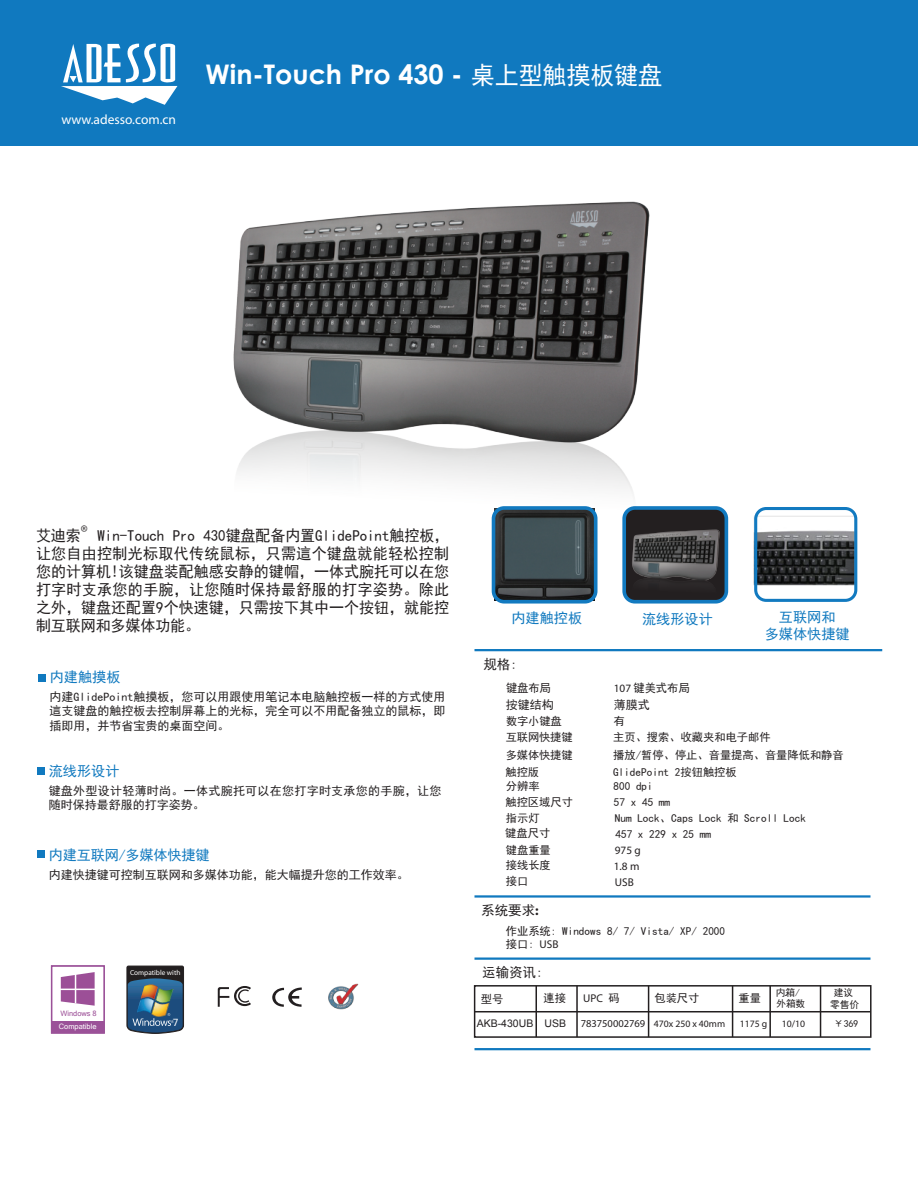
<style>
.page{position:relative;width:918px;height:1188px;background:#fff}
.page>*{position:absolute;margin:0;border:0;box-sizing:border-box;transform-origin:0 0}
.t1{font:700 27px "Century Gothic";color:#fff}
.t2{font:15.6px/18px "Sim Hei";color:#231f20;text-align:justify;scale:.96 1}
.t3{font:14.25px/17px "Sim Hei";color:#1079bf;text-align:center}
.t4{font:14.1px "Myriad";color:#231f20;scale:.96 1}
.t5{font:13.5px "Myriad";color:#fff}
.t6{font:13.5px "Sim Hei";color:#231f20}
.t7{font:12px/14.4px "Sim Hei";color:#231f20;text-align:justify}
.t8{font:12px/14.4px "Sim Hei";letter-spacing:.025em;color:#231f20}
.t9{font:11.7px "Sim Hei";color:#231f20;scale:.96 1}
.t10{font:11.25px/15.5px "Sim Hei";color:#231f20}
.t11{font:11.25px "Myriad";color:#231f20}
.t12{font:10.5px "Myriad";color:#231f20}
.t13{font:10.5px "Arial";color:#231f20}
.t14{font:10.05px "Microsoft Sans Serif";color:#fff}
.t15{font:9.75px/11.7px "Sim Hei";color:#231f20;text-align:center}
.t16{font:9.75px "Myriad";color:#231f20}
.t17{font:7.5px "Microsoft Sans Serif";color:#fff}
.t18{font:7.5px "Microsoft Sans Serif";color:#9c4f97}
.t19{font:7.35px "Myriad";color:#fff}
.s1{font-family:"Sim Hei";font-weight:400;font-size:25.05px}
.s2{font-size:11.25px}
.s3{font-family:"Sim Hei";font-size:11.7px}
.s4{font-family:"Sim Hei"}
.s5{font-family:"Myriad";font-weight:700}
.s6{font-family:"Myriad"}
.s7{font-size:9.75px}
</style>
<div class="page">
<img style="left:758px;top:516px;width:95px;height:69px">
<img style="left:497px;top:587px;width:96px;height:12px">
<div style="left:0;top:0;width:918px;height:146px;background:#1079bf"></div>
<svg style="left:61px;top:43px;width:116px;height:62px"></svg>
<hr style="left:474px;top:1048px;width:396px;height:2px;background:#1079bf">
<hr style="left:474px;top:895px;width:396px;height:3px;background:#1079bf">
<hr style="left:474px;top:958px;width:396px;height:2px;background:#1079bf">
<hr style="left:474px;top:649px;width:408px;height:2px;background:#1079bf">
<img style="left:328px;top:983px;width:31px;height:27px">
<svg style="left:272px;top:987px;width:30px;height:20px"></svg>
<svg style="left:218px;top:986px;width:33px;height:21px"></svg>
<div style="left:38px;top:850px;width:7px;height:8px;background:#1079bf"></div>
<div style="left:38px;top:768px;width:7px;height:7px;background:#1079bf"></div>
<div style="left:38px;top:674px;width:7px;height:7px;background:#1079bf"></div>
<img style="left:127px;top:966px;width:57px;height:68px">
<div style="left:624px;top:508px;width:102px;height:94px;background:#231f20;border-radius:11px"></div>
<div style="left:622px;top:506px;width:106px;height:98px;border:4px solid #127ac0;border-radius:11px"></div>
<div style="left:492px;top:506px;width:106px;height:98px;border:4px solid #127ac0;border-radius:11px"></div>
<div style="left:754px;top:507px;width:103px;height:95px;border:3px solid #127ac0;border-radius:10px"></div>
<div style="left:51px;top:965px;width:54px;height:69px;background:#9b5198"></div>
<div style="left:52px;top:966px;width:52px;height:55px;background:#fff"></div>
<svg style="left:61px;top:972px;width:34px;height:34px"></svg>
<div style="left:51px;top:965px;width:54px;height:69px;border:2px solid #9b5198"></div>
<div style="left:474px;top:985px;width:398px;height:53px;border:2px solid #231f20"></div>
<hr style="left:475px;top:1011px;width:396px;height:1px;background:#231f20">
<hr style="left:536px;top:986px;width:1px;height:51px;background:#231f20">
<hr style="left:576px;top:986px;width:2px;height:51px;background:#231f20">
<hr style="left:648px;top:986px;width:1px;height:51px;background:#231f20">
<hr style="left:732px;top:986px;width:1px;height:51px;background:#231f20">
<hr style="left:769px;top:986px;width:2px;height:51px;background:#231f20">
<hr style="left:820px;top:986px;width:1px;height:51px;background:#231f20">
<img style="left:233px;top:201px;width:437px;height:386px">
<img style="left:627px;top:523px;width:97px;height:81px">
<p class="t5" style="left:62px;top:113px;width:116px">www.adesso.com.cn</p>
<h1 class="t1" style="left:206px;top:54px;width:458px">Win-Touch Pro 430 - <span class="s1">桌上型触摸板键盘</span></h1>
<p class="t4" style="left:81px;top:523px;width:9px">®</p>
<h2 class="t2" style="left:36px;top:526px;width:432px">艾迪索 Win-Touch Pro 430键盘配备内置GlidePoint触控板，让您自由控制光标取代传统鼠标，只需這个键盘就能轻松控制您的计算机!该键盘装配触感安静的键帽，一体式腕托可以在您打字时支承您的手腕，让您随时保持最舒服的打字姿势。除此之外，键盘还配置9个快速键，只需按下其中一个按钮，就能控制互联网和多媒体功能。</h2>
<p class="t3" style="left:511px;top:610px;width:72px">内建触控板</p>
<p class="t3" style="left:642px;top:610px;width:72px">流线形设计</p>
<p class="t3" style="left:765px;top:608px;width:86px">互联网和<br>多媒体快捷键</p>
<p class="t3" style="left:50px;top:669px;width:72px">内建触摸板</p>
<p class="t7" style="left:49px;top:689px;width:398px">内建GlidePoint触摸板，您可以用跟使用笔记本电脑触控板一样的方式使用這支键盘的触控板去控制屏幕上的光标，完全可以不用配备独立的鼠标，即插即用，并节省宝贵的桌面空间。</p>
<p class="t3" style="left:49px;top:763px;width:72px">流线形设计</p>
<p class="t8" style="left:49px;top:783px;width:394px">键盘外型设计轻薄时尚。一体式腕托可以在您打字时支承您的手腕，让您随时保持最舒服的打字姿势。</p>
<p class="t3" style="left:49px;top:846px;width:162px">内建互联网/多媒体快捷键</p>
<p class="t7" style="left:49px;top:867px;width:361px">内建快捷键可控制互联网和多媒体功能，能大幅提升您的工作效率。</p>
<p class="t18" style="left:60px;top:1008px;width:38px">Windows 8</p>
<p class="t17" style="left:59px;top:1022px;width:39px">Compatible</p>
<p class="t19" style="left:130px;top:969px;width:52px">Compatible with</p>
<p class="t14" style="left:173px;top:1016px;width:7px">7</p>
<p class="t6" style="left:484px;top:658px;width:35px">规格:</p>
<p class="t9" style="left:506px;top:682px;width:48px">键盘<span class="s2">布局</span></p>
<p class="t10" style="left:506px;top:713px;width:57px">数字小键盘</p>
<p class="t11" style="left:614px;top:682px;width:77px">107 <span class="s3">键美式</span><span class="s4">布局</span></p>
<p class="t10" style="left:613px;top:713px;width:13px">有</p>
<p class="t7" style="left:506px;top:697px;width:49px">按键结构</p>
<p class="t7" style="left:614px;top:697px;width:37px">薄膜式</p>
<p class="t10" style="left:506px;top:730px;width:68px">互联网快捷键</p>
<p class="t10" style="left:613px;top:730px;width:159px">主页、搜索、收藏夹和电子邮件</p>
<p class="t10" style="left:506px;top:747px;width:68px">多媒体快捷键</p>
<p class="t10" style="left:613px;top:747px;width:232px">播放/暂停、停止、音量提高、音量降低和静音</p>
<p class="t10" style="left:505px;top:764px;width:35px">触控版</p>
<p class="t10" style="left:613px;top:764px;width:125px">GlidePoint 2按钮触控板</p>
<p class="t10" style="left:505px;top:794px;width:69px">触控区域尺寸</p>
<p class="t10" style="left:505px;top:826px;width:46px">键盘尺寸</p>
<p class="t10" style="left:506px;top:858px;width:46px">接线长度接口</p>
<p class="t10" style="left:506px;top:779px;width:35px">分辨率</p>
<p class="t10" style="left:614px;top:779px;width:41px">800 dpi</p>
<p class="t10" style="left:506px;top:811px;width:35px">指示灯</p>
<p class="t10" style="left:615px;top:810px;width:193px">Num Lock、Caps Lock 和 Scroll Lock</p>
<p class="t10" style="left:614px;top:794px;width:58px">57 x 45 mm</p>
<p class="t10" style="left:615px;top:826px;width:97px">457 x 229 x 25 mm</p>
<p class="t11" style="left:615px;top:845px;width:27px">975 g</p>
<p class="t11" style="left:615px;top:876px;width:20px">USB</p>
<p class="t10" style="left:506px;top:842px;width:46px">键盘重量</p>
<p class="t11" style="left:614px;top:860px;width:27px">1.8 m</p>
<p class="t6" style="left:481px;top:904px;width:59px">系统要求<span class="s5">:</span></p>
<p class="t10" style="left:506px;top:924px;width:221px;line-height:13.5px">作业系统: Windows 8/ 7/ Vista/ XP/ 2000接口: <span class="s6">USB</span></p>
<p class="t6" style="left:482px;top:965px;width:62px">运输资讯:</p>
<p class="t10" style="left:481px;top:991px;width:24px">型号</p>
<p class="t10" style="left:544px;top:991px;width:24px">連接</p>
<p class="t11" style="left:583px;top:993px;width:38px">UPC <span class="s4">码</span></p>
<p class="t10" style="left:654px;top:991px;width:46px">包装尺寸</p>
<p class="t10" style="left:739px;top:991px;width:24px">重量</p>
<p class="t15" style="left:776px;top:987px;width:26px">内箱/</p>
<p class="t16" style="left:785px;top:988px;width:4px">.</p>
<p class="t15" style="left:830px;top:987px;width:31px">建议零售价</p>
<p class="t15" style="left:777px;top:998px;width:30px">外箱数</p>
<p class="t13" style="left:477px;top:1017px;width:91px">AKB-430UB USB</p>
<p class="t12" style="left:581px;top:1018px;width:146px">783750002769 <span class="s7">470x 250 x 40mm</span></p>
<p class="t16" style="left:740px;top:1019px;width:29px">1175 g</p>
<p class="t16" style="left:782px;top:1019px;width:25px">10/10</p>
<p class="t15" style="left:834px;top:1018px;width:26px">￥369</p>
</div>
